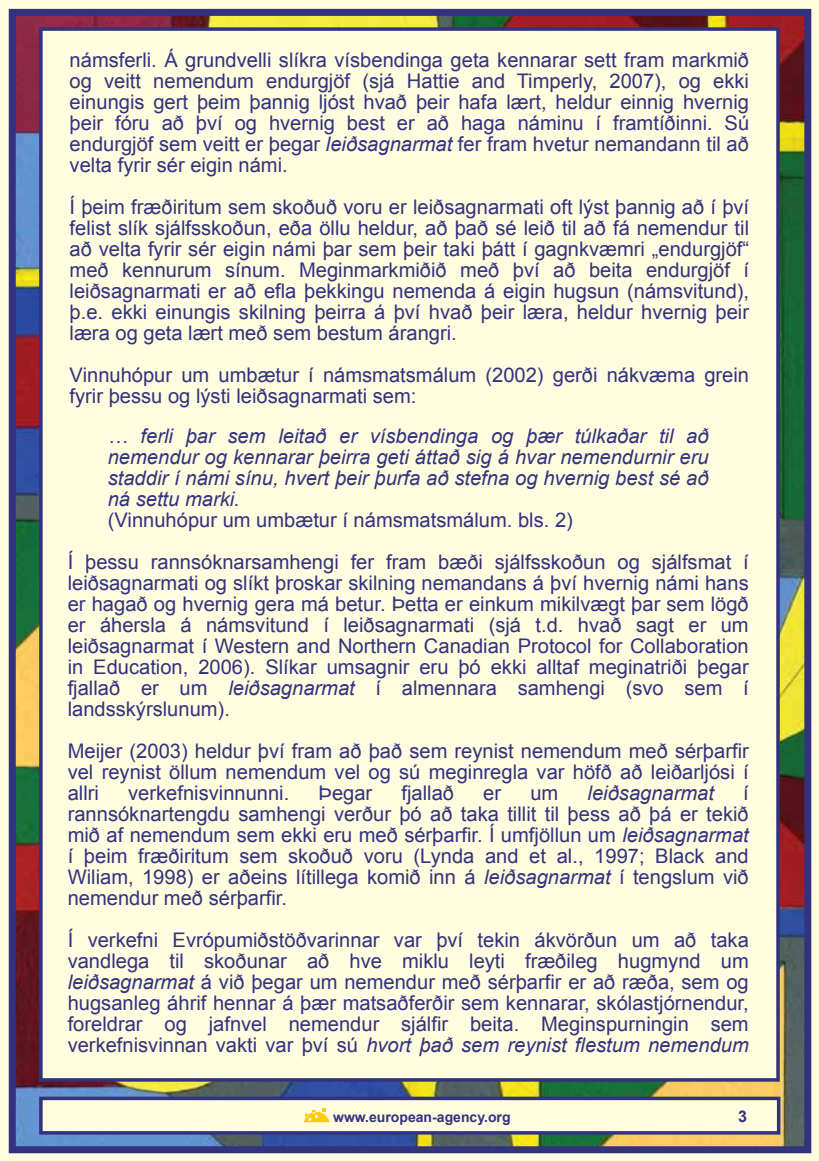
<style>
.page{position:relative;width:819px;height:1161px;background:#fff}
.page>*{position:absolute;margin:0;border:0;box-sizing:border-box;transform-origin:0 0}
.t1{font:20.12px/21px "Arial";color:#32327f;text-align:justify}
.t2{font:italic 20.12px/21px "Arial";color:#32327f;text-align:justify}
.t3{font:700 16.1px "Arial";color:#32327f}
.t4{font:700 14px "Arial";color:#32327f}
.s1{font-style:italic}
</style>
<div class="page">
<img style="left:17px;top:17px;width:786px;height:1128px">
<div style="left:0;top:0;width:819px;height:12px;background:#fffcdf"></div>
<div style="left:807px;top:0;width:12px;height:1161px;background:#fffcdf"></div>
<div style="left:0;top:1150px;width:819px;height:11px;background:#fffcdf"></div>
<div style="left:0;top:0;width:12px;height:1161px;background:#fffcdf"></div>
<div style="left:9px;top:9px;width:802px;height:1144px;border:7px solid #32327f"></div>
<div style="left:39px;top:27px;width:740px;height:1054px;background:#fffcdf;border:4px solid #32327f"></div>
<div style="left:39px;top:1096px;width:741px;height:38px;background:#fffcdf;border:4px solid #32327f"></div>
<svg style="left:304px;top:1108px;width:25px;height:14px"></svg>
<p class="t1" style="left:70px;top:50px;width:681px">námsferli. Á grundvelli slíkra vísbendinga geta kennarar sett fram markmið og veitt nemendum endurgjöf (sjá Hattie and Timperly, 2007), og ekki einungis gert þeim þannig ljóst hvað þeir hafa lært, heldur einnig hvernig þeir fóru að því og hvernig best er að haga náminu í framtíðinni. Sú endurgjöf sem veitt er þegar <span class="s1">leiðsagnarmat</span> fer fram hvetur nemandann til að velta fyrir sér eigin námi.</p>
<p class="t1" style="left:70px;top:196px;width:681px">Í þeim fræðiritum sem skoðuð voru er leiðsagnarmati oft lýst þannig að í því felist slík sjálfsskoðun, eða öllu heldur, að það sé leið til að fá nemendur til að velta fyrir sér eigin námi þar sem þeir taki þátt í gagnkvæmri „endurgjöf“ með kennurum sínum. Meginmarkmiðið með því að beita endurgjöf í leiðsagnarmati er að efla þekkingu nemenda á eigin hugsun (námsvitund), þ.e. ekki einungis skilning þeirra á því hvað þeir læra, heldur hvernig þeir læra og geta lært með sem bestum árangri.</p>
<p class="t1" style="left:70px;top:364px;width:681px">Vinnuhópur um umbætur í námsmatsmálum (2002) gerði nákvæma grein fyrir þessu og lýsti leiðsagnarmati sem:</p>
<p class="t2" style="left:108px;top:426px;width:602px">… ferli þar sem leitað er vísbendinga og þær túlkaðar til að nemendur og kennarar þeirra geti áttað sig á hvar nemendurnir eru staddir í námi sínu, hvert þeir þurfa að stefna og hvernig best sé að ná settu marki.</p>
<p class="t1" style="left:68px;top:499px;width:682px;line-height:41.6px;text-indent:40px">(Vinnuhópur um umbætur í námsmatsmálum. bls. 2)<br>Í þessu rannsóknarsamhengi fer fram bæði sjálfsskoðun og sjálfsmat í</p>
<p class="t1" style="left:68px;top:572px;width:682px">leiðsagnarmati og slíkt þroskar skilning nemandans á því hvernig námi hans er hagað og hvernig gera má betur. Þetta er einkum mikilvægt þar sem lögð er áhersla á námsvitund í leiðsagnarmati (sjá t.d. hvað sagt er um leiðsagnarmat í Western and Northern Canadian Protocol for Collaboration in Education, 2006). Slíkar umsagnir eru þó ekki alltaf meginatriði þegar fjallað er um <span class="s1">leiðsagnarmat</span> í almennara samhengi (svo sem í landsskýrslunum).</p>
<p class="t1" style="left:68px;top:740px;width:682px">Meijer (2003) heldur því fram að það sem reynist nemendum með sérþarfir vel reynist öllum nemendum vel og sú meginregla var höfð að leiðarljósi í allri</p>
<p class="t1" style="left:128px;top:782px;width:163px">verkefnisvinnunni.</p>
<p class="t1" style="left:318px;top:782px;width:55px">Þegar</p>
<p class="t1" style="left:401px;top:782px;width:54px">fjallað</p>
<p class="t1" style="left:483px;top:782px;width:19px">er</p>
<p class="t1" style="left:530px;top:782px;width:29px">um</p>
<p class="t2" style="left:587px;top:782px;width:128px">leiðsagnarmat</p>
<p class="t1" style="left:68px;top:782px;width:682px;text-indent:675px">í rannsóknartengdu samhengi verður þó að taka tillit til þess að þá er tekið mið af nemendum sem ekki eru með sérþarfir. Í umfjöllun um <span class="s1">leiðsagnarmat </span>í þeim fræðiritum sem skoðuð voru (Lynda and et al., 1997; Black and Wiliam, 1998) er aðeins lítillega komið inn á <span class="s1">leiðsagnarmat</span> í tengslum við nemendur með sérþarfir.</p>
<p class="t1" style="left:68px;top:929px;width:682px">Í verkefni Evrópumiðstöðvarinnar var því tekin ákvörðun um að taka vandlega til skoðunar að hve miklu leyti fræðileg hugmynd um <span class="s1">leiðsagnarmat</span> á við þegar um nemendur með sérþarfir er að ræða, sem og hugsanleg áhrif hennar á þær matsaðferðir sem kennarar, skólastjórnendur, foreldrar og jafnvel nemendur sjálfir beita. Meginspurningin sem verkefnisvinnan vakti var því sú <span class="s1">hvort það sem reynist flestum nemendum</span></p>
<p class="t4" style="left:333px;top:1108px;width:179px">www.european-agency.org</p>
<p class="t3" style="left:738px;top:1106px;width:10px">3</p>
</div>
